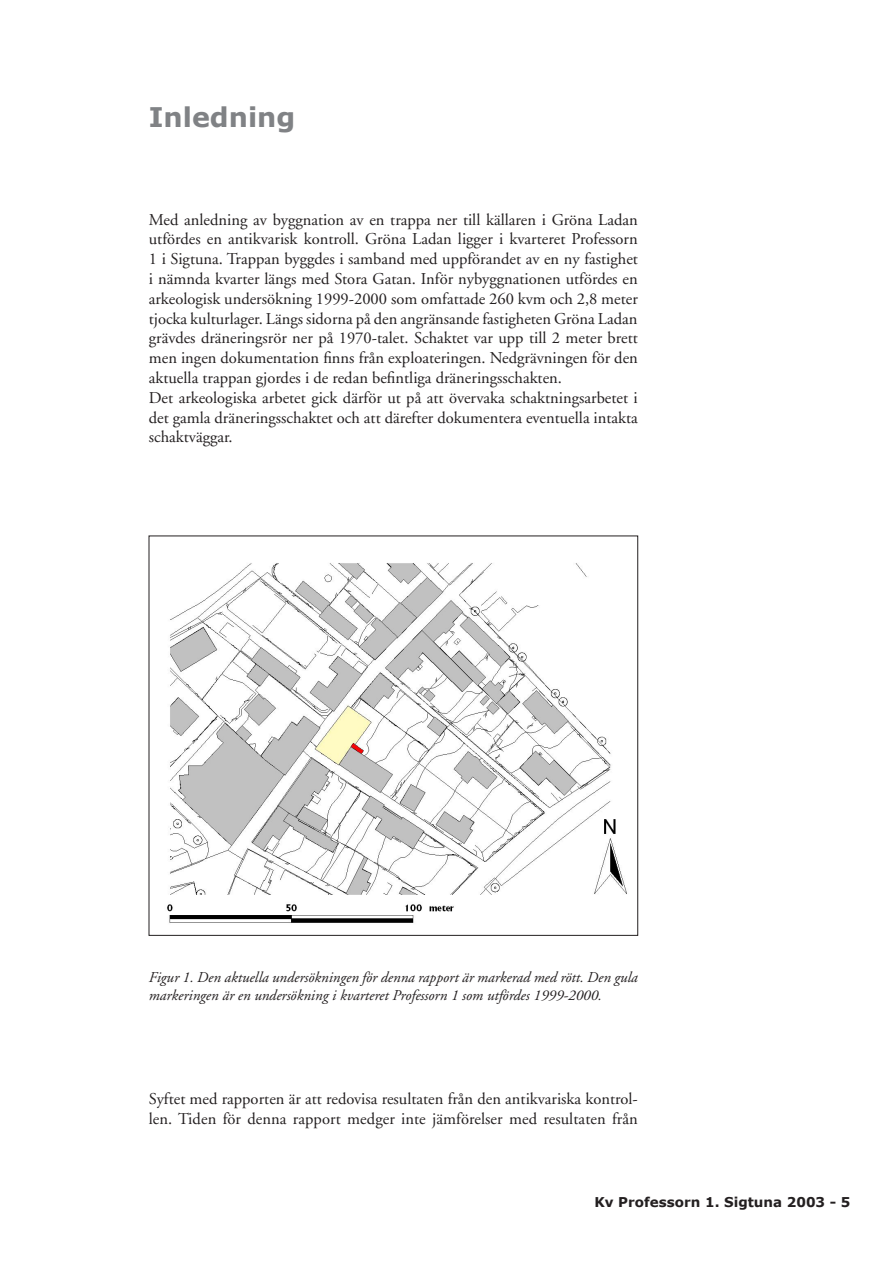
<style>
.page{position:relative;width:893px;height:1263px;background:#fff}
.page>*{position:absolute;margin:0;border:0;box-sizing:border-box;transform-origin:0 0}
.t1{font:700 27px "Verdana";color:#808285}
.t2{font:16.5px/19.8px "Adobe Garamond";color:#231f20}
.t3{font:italic 15px/18px "Adobe Garamond";color:#231f20}
.t4{font:700 13.5px "Verdana";color:#231f20}
</style>
<div class="page">
<img style="left:167px;top:563px;width:460px;height:360px">
<p class="t1" style="left:149px;top:100px;width:148px">Inledning</p>
<p class="t2" style="left:149px;top:210px;width:491px">Med anledning av byggnation av en trappa ner till källaren i Gröna Ladan utfördes en antikvarisk kontroll. Gröna Ladan ligger i kvarteret Professorn 1 i Sigtuna. Trappan byggdes i samband med uppförandet av en ny fastighet i nämnda kvarter längs med Stora Gatan. Inför nybyggnationen utfördes en arkeologisk undersökning 1999-2000 som omfattade 260 kvm och 2,8 meter tjocka kulturlager. Längs sidorna på den angränsande fastigheten Gröna Ladan grävdes dräneringsrör ner på 1970-talet. Schaktet var upp till 2 meter brett men ingen dokumentation finns från exploateringen. Nedgrävningen för den aktuella trappan gjordes i de redan befintliga dräneringsschakten.<br>Det arkeologiska arbetet gick därför ut på att övervaka schaktningsarbetet i det gamla dräneringsschaktet och att därefter dokumentera eventuella intakta schaktväggar.</p>
<p class="t3" style="left:149px;top:969px;width:491px">Figur 1. Den aktuella undersökningen för denna rapport är markerad med rött. Den gula markeringen är en undersökning i kvarteret Professorn 1 som utfördes 1999-2000.</p>
<p class="t2" style="left:149px;top:1090px;width:491px">Syftet med rapporten är att redovisa resultaten från den antikvariska kontrol&shy;len. Tiden för denna rapport medger inte jämförelser med resultaten från</p>
<p class="t4" style="left:594px;top:1194px;width:243px">Kv Professorn 1. Sigtuna 2003 -</p>
</div>
